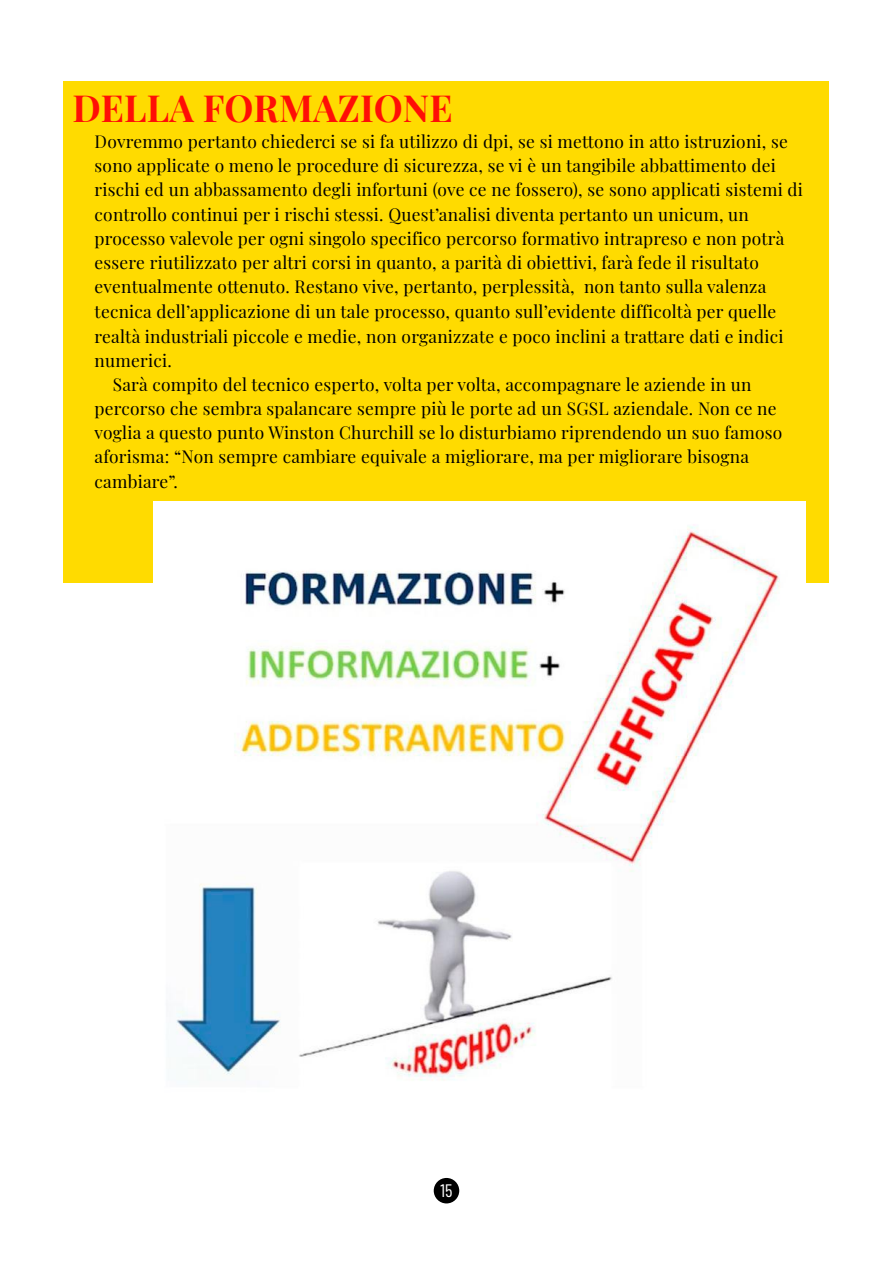
<style>
.page{position:relative;width:893px;height:1263px;background:#fff}
.page>*{position:absolute;margin:0;border:0;box-sizing:border-box;transform-origin:0 0}
.t1{font:700 36.6px "Playfair Display";letter-spacing:.005em;color:#ff0e06}
.t2{font:18px "Barlow Condensed";color:#fff}
.t3{font:17.4px "Playfair Display";letter-spacing:.015em;color:#000}
</style>
<div class="page">
<div style="left:64px;top:81px;width:765px;height:502px;background:#ffdb00"></div>
<img style="left:153px;top:502px;width:652px;height:578px">
<div style="left:434px;top:1178px;width:25px;height:25px;background:#000;border-radius:50%"></div>
<h1 class="t1" style="left:72px;top:79px;width:382px">DELLA FORMAZIONE</h1>
<p class="t3" style="left:95px;top:128px;width:695px">Dovremmo pertanto chiederci se si fa utilizzo di dpi, se si mettono in atto istruzioni, se</p>
<p class="t3" style="left:95px;top:152px;width:683px">sono applicate o meno le procedure di sicurezza, se vi è un tangibile abbattimento dei</p>
<p class="t3" style="left:95px;top:176px;width:710px">rischi ed un abbassamento degli infortuni (ove ce ne fossero), se sono applicati sistemi di</p>
<p class="t3" style="left:95px;top:201px;width:656px">controllo continui per i rischi stessi. Quest’analisi diventa pertanto un unicum, un</p>
<p class="t3" style="left:95px;top:225px;width:691px">processo valevole per ogni singolo specifico percorso formativo intrapreso e non potrà</p>
<p class="t3" style="left:95px;top:249px;width:666px">essere riutilizzato per altri corsi in quanto, a parità di obiettivi, farà fede il risultato</p>
<p class="t3" style="left:95px;top:273px;width:673px">eventualmente ottenuto. Restano vive, pertanto, perplessità, non tanto sulla valenza</p>
<p class="t3" style="left:95px;top:297px;width:683px">tecnica dell’applicazione di un tale processo, quanto sull’evidente difficoltà per quelle</p>
<p class="t3" style="left:95px;top:322px;width:690px">realtà industriali piccole e medie, non organizzate e poco inclini a trattare dati e indici</p>
<p class="t3" style="left:95px;top:346px;width:79px">numerici.</p>
<p class="t3" style="left:113px;top:371px;width:640px">Sarà compito del tecnico esperto, volta per volta, accompagnare le aziende in un</p>
<p class="t3" style="left:95px;top:395px;width:683px">percorso che sembra spalancare sempre più le porte ad un SGSL aziendale. Non ce ne</p>
<p class="t3" style="left:95px;top:419px;width:689px">voglia a questo punto Winston Churchill se lo disturbiamo riprendendo un suo famoso</p>
<p class="t3" style="left:95px;top:443px;width:656px">aforisma: “Non sempre cambiare equivale a migliorare, ma per migliorare bisogna</p>
<p class="t3" style="left:95px;top:468px;width:85px">cambiare”.</p>
<p class="t2" style="left:440px;top:1178px;width:13px">15</p>
</div>
